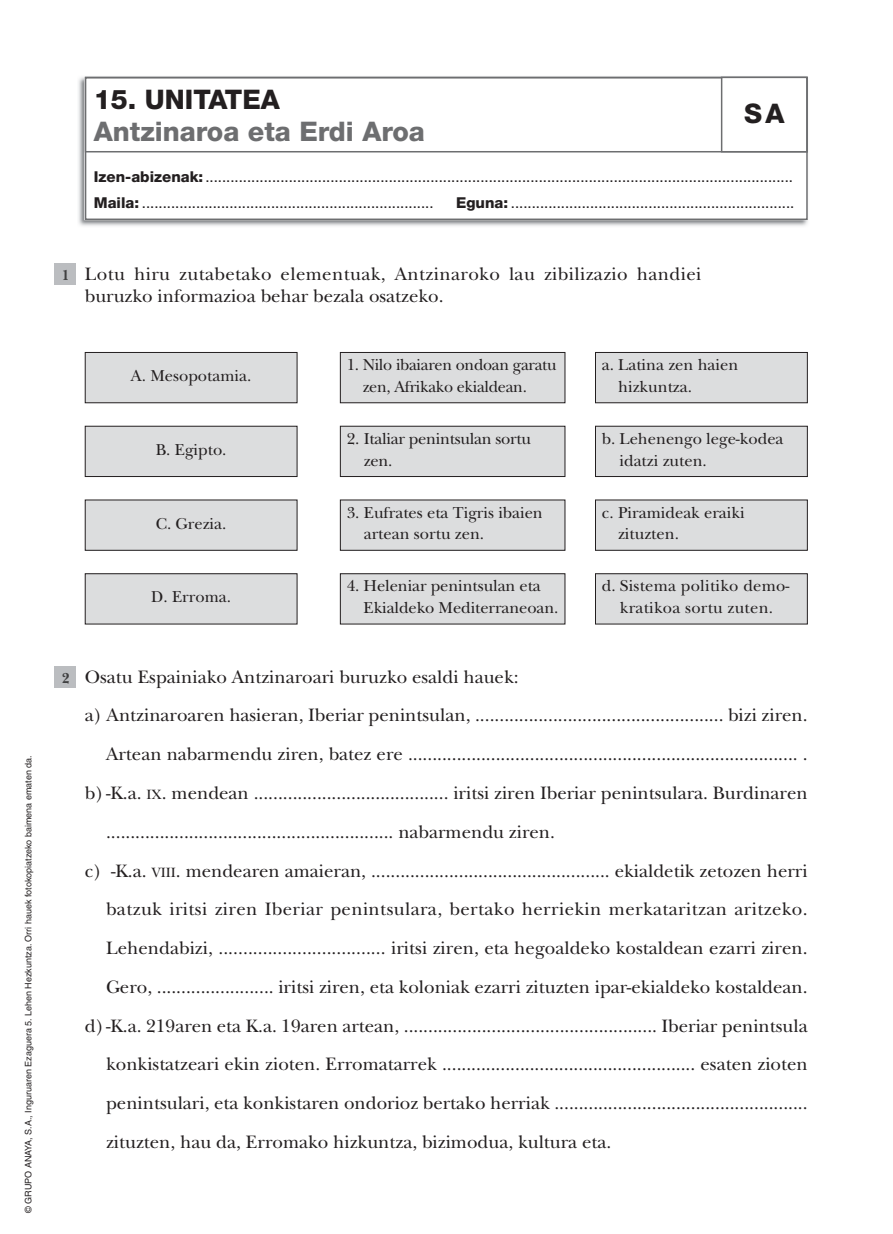
<style>
.page{position:relative;width:893px;height:1234px;background:#fff}
.page>*{position:absolute;margin:0;border:0;box-sizing:border-box;transform-origin:0 0}
.t1{font:800 27px "Helvetica Neue";color:#6d6e70}
.t2{font:800 27px "Helvetica Neue";color:#231f20}
.t3{font:18.75px "New Baskerville";color:#231f20}
.t4{font:18.75px/21.8px "New Baskerville";letter-spacing:.02em;color:#231f20}
.t5{font:16.5px/21.8px "New Baskerville";color:#231f20}
.t6{font:15px/26.5px "Helvetica Neue";color:#231f20}
.t7{font:700 15px "New Baskerville";color:#404041}
.t8{font:9px "Helvetica";color:#231f20}
.s1{font-weight:800}
.s2{font-weight:700;font-size:15px;color:#404041}
.s3{font-size:14.1px}
</style>
<div class="page">
<img style="left:78px;top:76px;width:730px;height:150px">
<div style="left:86px;top:77px;width:721px;height:142px;background:#fff"></div>
<div style="left:85px;top:77px;width:723px;height:143px;border:2px solid #6d6e70"></div>
<div style="left:85px;top:77px;width:723px;height:75px;border:2px solid #6d6e70"></div>
<div style="left:721px;top:77px;width:87px;height:75px;border:2px solid #6d6e70"></div>
<div style="left:55px;top:264px;width:21px;height:21px;background:#bbbdc0"></div>
<div style="left:55px;top:666px;width:21px;height:21px;background:#bbbdc0"></div>
<div style="left:85px;top:352px;width:212px;height:50px;background:#dcddde"></div>
<div style="left:85px;top:352px;width:212px;height:51px;border:1px solid #231f20"></div>
<div style="left:340px;top:352px;width:225px;height:50px;background:#dcddde"></div>
<div style="left:340px;top:352px;width:225px;height:51px;border:1px solid #231f20"></div>
<div style="left:595px;top:352px;width:212px;height:50px;background:#dcddde"></div>
<div style="left:595px;top:352px;width:213px;height:51px;border:1px solid #231f20"></div>
<div style="left:85px;top:426px;width:212px;height:50px;background:#dcddde"></div>
<div style="left:85px;top:426px;width:212px;height:51px;border:1px solid #231f20"></div>
<div style="left:340px;top:426px;width:225px;height:50px;background:#dcddde"></div>
<div style="left:340px;top:426px;width:225px;height:51px;border:1px solid #231f20"></div>
<div style="left:595px;top:426px;width:212px;height:50px;background:#dcddde"></div>
<div style="left:595px;top:426px;width:213px;height:51px;border:1px solid #231f20"></div>
<div style="left:85px;top:500px;width:212px;height:50px;background:#dcddde"></div>
<div style="left:340px;top:500px;width:225px;height:50px;background:#dcddde"></div>
<div style="left:595px;top:500px;width:212px;height:50px;background:#dcddde"></div>
<div style="left:85px;top:573px;width:212px;height:51px;background:#dcddde"></div>
<div style="left:85px;top:573px;width:212px;height:51px;border:1px solid #231f20"></div>
<div style="left:340px;top:573px;width:225px;height:51px;background:#dcddde"></div>
<div style="left:340px;top:573px;width:225px;height:51px;border:1px solid #231f20"></div>
<div style="left:595px;top:573px;width:212px;height:51px;background:#dcddde"></div>
<div style="left:595px;top:573px;width:213px;height:51px;border:1px solid #231f20"></div>
<p class="t8" style="left:25px;top:1212px;width:459px;rotate:-90deg">© GRUPO ANAYA, S.A., Inguruaren Ezaguera 5. Lehen Hezkuntza. Orri hauek fotokopiatzeko baimena ematen da.</p>
<h1 class="t2" style="left:94px;top:89px;width:188px">15. UNITATEA</h1>
<h1 class="t1" style="left:94px;top:122px;width:333px">Antzinaroa eta Erdi Aroa</h1>
<h1 class="t2" style="left:744px;top:104px;width:42px">SA</h1>
<p class="t6" style="left:94px;top:164px;width:701px"><span class="s1">Izen-abizenak:</span>.............................................................................................................................................<br><span class="s1">Maila:</span> ......................................................................</p>
<p class="t6" style="left:456px;top:191px;width:340px"><span class="s1">Eguna:</span> ....................................................................</p>
<p class="t4" style="left:85px;top:265px;width:618px;text-indent:-23px"><span class="s2">1</span> Lotu hiru zutabetako elementuak, Antzinaroko lau zibilizazio handiei buruzko informazioa behar bezala osatzeko.</p>
<p class="t5" style="left:131px;top:366px;width:122px">A. Mesopotamia.</p>
<p class="t5" style="left:363px;top:356px;width:195px;text-indent:-16px">1. Nilo ibaiaren ondoan garatu zen, Afrikako ekialdean.</p>
<p class="t5" style="left:618px;top:356px;width:122px;text-indent:-16px">a. Latina zen haien hizkuntza.</p>
<p class="t5" style="left:156px;top:440px;width:72px">B. Egipto.</p>
<p class="t5" style="left:364px;top:429px;width:169px;text-indent:-17px">2. Italiar penintsulan sortu zen.</p>
<p class="t5" style="left:619px;top:429px;width:165px;text-indent:-18px">b. Lehenengo lege-kodea idatzi zuten.</p>
<p class="t5" style="left:156px;top:514px;width:72px">C. Grezia.</p>
<p class="t5" style="left:364px;top:503px;width:181px;text-indent:-17px">3. Eufrates eta Tigris ibaien artean sortu zen.</p>
<p class="t5" style="left:618px;top:503px;width:128px;text-indent:-16px">c. Piramideak eraiki zituzten.</p>
<p class="t5" style="left:151px;top:588px;width:81px">D. Erroma.</p>
<p class="t5" style="left:364px;top:577px;width:196px;text-indent:-17px">4. Heleniar penintsulan eta<br>Ekialdeko Mediterraneoan.</p>
<p class="t5" style="left:602px;top:577px;width:189px;text-align:center">d. Sistema politiko demo&shy;kratikoa sortu zuten.</p>
<p class="t3" style="left:62px;top:669px;width:458px"><span class="s2">1</span> Osatu Espainiako Antzinaroari buruzko esaldi hauek:</p>
<p class="t3" style="left:85px;top:708px;width:724px">a) Antzinaroaren hasieran, Iberiar penintsulan, ................................................... bizi ziren.</p>
<p class="t3" style="left:106px;top:747px;width:703px">Artean nabarmendu ziren, batez ere ................................................................................ .</p>
<p class="t3" style="left:85px;top:786px;width:724px">b) -K.a. <span class="s3">IX</span>. mendean ........................................ iritsi ziren Iberiar penintsulara. Burdinaren</p>
<p class="t3" style="left:106px;top:824px;width:450px">........................................................... nabarmendu ziren.</p>
<p class="t3" style="left:85px;top:863px;width:724px">c) -K.a. <span class="s3">VIII</span>. mendearen amaieran, ................................................. ekialdetik zetozen herri</p>
<p class="t4" style="left:106px;top:900px;width:703px">batzuk iritsi ziren Iberiar penintsulara, bertako herriekin merkataritzan aritzeko.</p>
<p class="t3" style="left:106px;top:941px;width:703px">Lehendabizi, .................................. iritsi ziren, eta hegoaldeko kostaldean ezarri ziren.</p>
<p class="t3" style="left:106px;top:979px;width:703px">Gero, ........................ iritsi ziren, eta koloniak ezarri zituzten ipar-ekialdeko kostaldean.</p>
<p class="t3" style="left:85px;top:1018px;width:724px">d)-K.a. 219aren eta K.a. 19aren artean, .................................................... Iberiar penintsula</p>
<p class="t3" style="left:106px;top:1057px;width:703px">konkistatzeari ekin zioten. Erromatarrek .................................................... esaten zioten</p>
<p class="t3" style="left:106px;top:1096px;width:703px">penintsulari, eta konkistaren ondorioz bertako herriak ....................................................</p>
<p class="t3" style="left:106px;top:1134px;width:507px">zituzten, hau da, Erromako hizkuntza, bizimodua, kultura eta.</p>
<p class="t7" style="left:62px;top:672px;width:9px">2</p>
</div>
